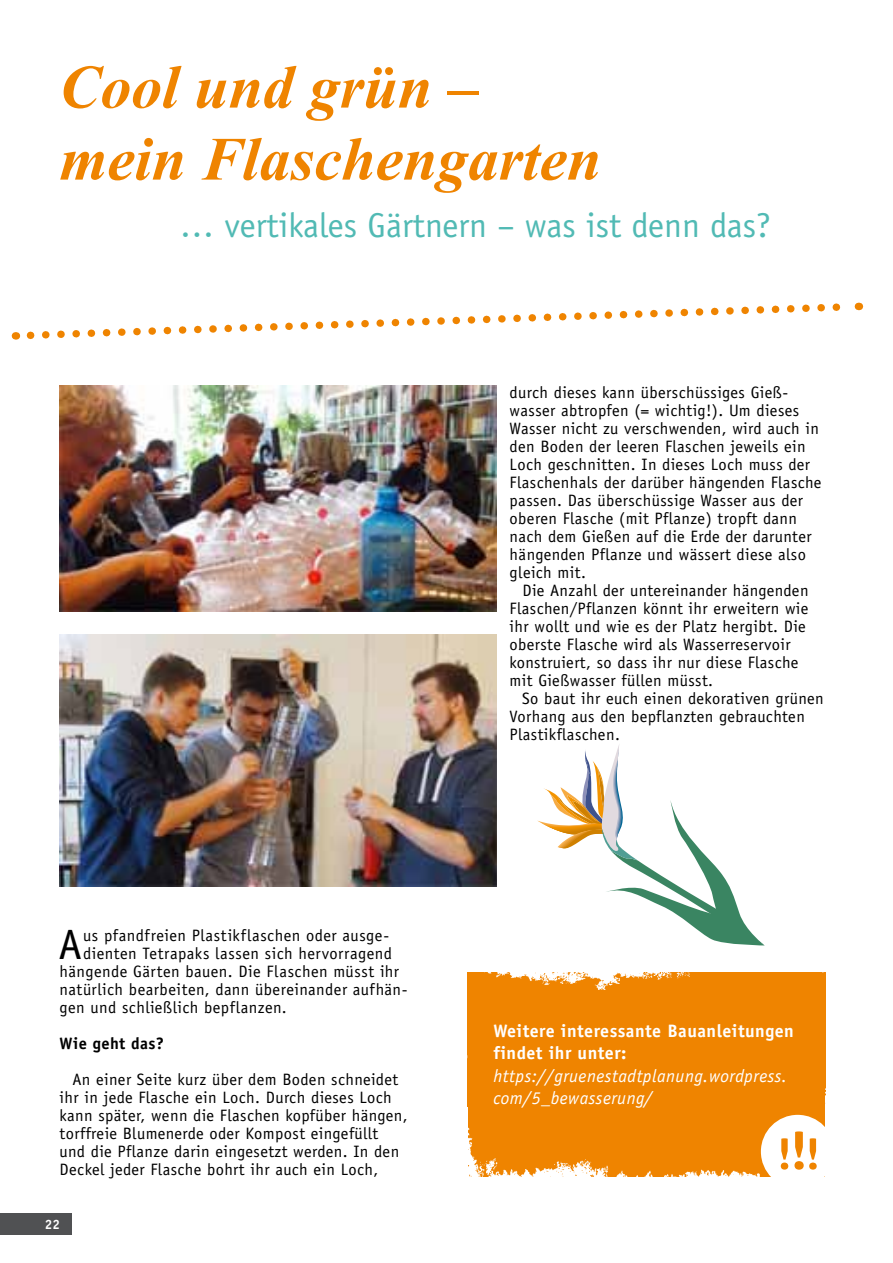
<style>
.page{position:relative;width:893px;height:1263px;background:#fff}
.page>*{position:absolute;margin:0;border:0;box-sizing:border-box;transform-origin:0 0}
.t1{font:italic 700 61.5px/72px "Times New Roman";color:#ef8400}
.t2{font:42.45px "Officina Sans";color:#000}
.t3{font:34.5px "Officina Sans";color:#51bab4}
.t4{font:italic 18px/22.5px "Officina Sans";letter-spacing:.025em;color:#fff}
.t5{font:700 18px/22.5px "Officina Sans";letter-spacing:.025em;color:#fff}
.t6{font:16.5px/18px "Officina Sans";letter-spacing:.025em;color:#000}
.t7{font:700 16.5px "Officina Sans";letter-spacing:.025em;color:#000}
.t8{font:700 13.5px "Officina Sans";color:#fff}
</style>
<div class="page">
<img style="left:467px;top:973px;width:358px;height:133px">
<div style="left:469px;top:990px;width:356px;height:186px;background:#ef8400"></div>
<div style="left:761px;top:1115px;width:73px;height:73px;background:#fff;border-radius:50%"></div>
<svg style="left:781px;top:1131px;width:36px;height:39px"></svg>
<svg style="left:26px;top:302px;width:833px;height:38px"></svg>
<img style="left:60px;top:386px;width:437px;height:225px">
<img style="left:60px;top:634px;width:437px;height:253px">
<svg style="left:537px;top:745px;width:227px;height:200px"></svg>
<div style="left:0;top:1213px;width:72px;height:22px;background:#505153"></div>
<h1 class="t1" style="left:60px;top:49px;width:543px">Cool und grün – mein Flaschengarten</h1>
<h3 class="t3" style="left:180px;top:206px;width:593px">… vertikales Gärtnern – was ist denn das?</h3>
<h2 class="t2" style="left:58px;top:920px;width:25px">A</h2>
<p class="t6" style="left:83px;top:927px;width:308px">us pfandfreien Plastikflaschen oder ausge-</p>
<p class="t6" style="left:83px;top:945px;width:311px">dienten Tetrapaks lassen sich hervorragend</p>
<p class="t6" style="left:60px;top:963px;width:341px">hängende Gärten bauen. Die Flaschen müsst ihr</p>
<p class="t6" style="left:60px;top:981px;width:349px">natürlich bearbeiten, dann übereinander aufhän-</p>
<p class="t6" style="left:60px;top:999px;width:229px">gen und schließlich bepflanzen.</p>
<p class="t7" style="left:60px;top:1033px;width:106px">Wie geht das?</p>
<p class="t6" style="left:60px;top:1071px;width:350px;text-indent:13px">An einer Seite kurz über dem Boden schneidet ihr in jede Flasche ein Loch. Durch dieses Loch kann später, wenn die Flaschen kopfüber hängen, torffreie Blumenerde oder Kompost eingefüllt und die Pflanze darin eingesetzt werden. In den Deckel jeder Flasche bohrt ihr auch ein Loch,</p>
<p class="t8" style="left:45px;top:1216px;width:17px">22</p>
<p class="t6" style="left:510px;top:384px;width:313px">durch dieses kann überschüssiges Gieß&shy;wasser abtropfen (= wichtig!). Um dieses Wasser nicht zu verschwenden, wird auch in den Boden der leeren Flaschen jeweils ein Loch geschnitten. In dieses Loch muss der Flaschenhals der darüber hängenden Flasche passen. Das überschüssige Wasser aus der oberen Flasche (mit Pflanze) tropft dann nach dem Gießen auf die Erde der darunter hängenden Pflanze und wässert diese also gleich mit.</p>
<p class="t6" style="left:509px;top:582px;width:301px;text-indent:13px">Die Anzahl der untereinander hängenden Flaschen/Pflanzen könnt ihr erweitern wie ihr wollt und wie es der Platz hergibt. Die oberste Flasche wird als Wasserreservoir konstruiert, so dass ihr nur diese Flasche mit Gießwasser füllen müsst.</p>
<p class="t6" style="left:509px;top:690px;width:316px;text-indent:13px">So baut ihr euch einen dekorativen grünen<br>Vorhang aus den bepflanzten gebrauchten<br>Plastikflaschen.</p>
<p class="t5" style="left:493px;top:1019px;width:302px">Weitere interessante Bauanleitungen findet ihr unter:</p>
<p class="t4" style="left:493px;top:1065px;width:295px">https://gruenestadtplanung.wordpress. com/5_bewasserung/</p>
</div>
